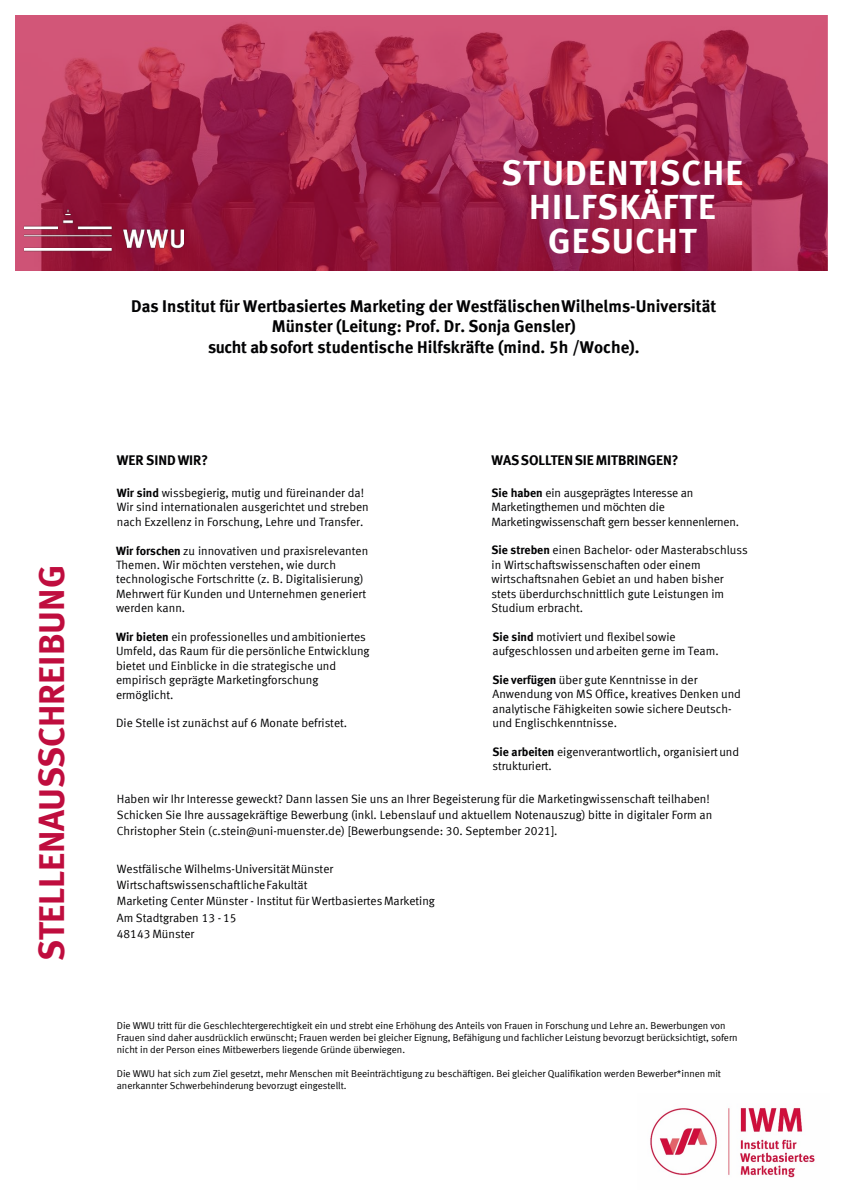
<style>
.page{position:relative;width:843px;height:1191px;background:#fff}
.page>*{position:absolute;margin:0;border:0;box-sizing:border-box;transform-origin:0 0}
.t1{font:36px "Meta LF Bold";color:#bf0d3e}
.t2{font:35px/33.6px "Meta LF Bold";letter-spacing:.035em;color:#fff;text-align:center}
.t3{font:17px/20.4px "Meta LF Bold";color:#020203;text-align:center}
.t4{font:14px "Meta LF Bold";letter-spacing:-.005em;color:#020203}
.t5{font:12px/14.4px "Meta LF";color:#020203}
.t6{font:10px/12px "Meta LF";letter-spacing:-.005em;color:#020203}
.s1{font-family:"Meta LF Bold"}
</style>
<div class="page">
<svg style="left:15px;top:15px;width:813px;height:256px;background:#a92d52"></svg>
<img style="left:19px;top:206px;width:170px;height:50px">
<img style="left:650px;top:1108px;width:165px;height:70px">
<p class="t1" style="left:30px;top:961px;width:397px;rotate:-90deg">STELLENAUSSCHREIBUNG</p>
<h1 class="t2" style="left:501px;top:156px;width:243px">STUDENTISCHE<br>HILFSKÄFTE<br>GESUCHT</h1>
<p class="t3" style="left:131px;top:296px;width:586px">Das Institut für Wertbasiertes Marketing der WestfälischenWilhelms-Universität<br>Münster (Leitung: Prof. Dr. Sonja Gensler)<br>sucht absofort studentische Hilfskräfte (mind. 5h /Woche).</p>
<p class="t4" style="left:491px;top:452px;width:188px">WASSOLLTENSIEMITBRINGEN?</p>
<p class="t5" style="left:491px;top:485px;width:249px"><span class="s1">Sie haben</span> ein ausgeprägtes Interesse an<br>Marketingthemen und möchten die<br>Marketingwissenschaft gern besser kennenlernen.</p>
<p class="t5" style="left:491px;top:543px;width:257px"><span class="s1">Sie streben</span> einen Bachelor- oder Masterabschluss in Wirtschaftswissenschaften oder einem wirtschaftsnahen Gebiet an und haben bisher stets überdurchschnittlich gute Leistungen im Studium erbracht.</p>
<p class="t5" style="left:492px;top:629px;width:227px"><span class="s1">Sie sind</span> motiviert und flexibel sowie aufgeschlossen und arbeiten gerne im Team.</p>
<p class="t5" style="left:492px;top:673px;width:250px"><span class="s1">Sie verfügen</span> über gute Kenntnisse in der Anwendung von MS Office, kreatives Denken und analytische Fähigkeiten sowie sichere Deutsch&shy;und Englischkenntnisse.</p>
<p class="t5" style="left:492px;top:745px;width:248px"><span class="s1">Sie arbeiten</span> eigenverantwortlich, organisiertund strukturiert.</p>
<p class="t5" style="left:117px;top:791px;width:596px;line-height:16.1px">Haben wir Ihr Interesse geweckt? Dann lassen Sie uns an Ihrer Begeisterung für die Marketingwissenschaft teilhaben!<br>Schicken Sie Ihre aussagekräftige Bewerbung (inkl. Lebenslauf und aktuellem Notenauszug) bitte in digitaler Form an<br>Christopher Stein (c.stein@uni-muenster.de) [Bewerbungsende: 30. September 2021].</p>
<p class="t5" style="left:117px;top:860px;width:319px;line-height:16.4px">Westfälische Wilhelms-UniversitätMünster WirtschaftswissenschaftlicheFakultät<br>Marketing Center Münster - Institut für WertbasiertesMarketing Am Stadtgraben 13 - 15<br>48143 Münster</p>
<p class="t4" style="left:117px;top:452px;width:93px">WER SINDWIR?</p>
<p class="t5" style="left:117px;top:486px;width:253px"><span class="s1">Wir sind</span> wissbegierig, mutig und füreinander da!<br>Wir sind internationalen ausgerichtet und streben nach Exzellenz in Forschung, Lehre und Transfer.</p>
<p class="t5" style="left:116px;top:543px;width:253px"><span class="s1">Wir forschen</span> zu innovativen und praxisrelevanten Themen. Wir möchten verstehen, wie durch technologische Fortschritte (z. B. Digitalisierung)<br>Mehrwert für Kunden und Unternehmen generiert werden kann.</p>
<p class="t5" style="left:116px;top:630px;width:255px"><span class="s1">Wir bieten</span> ein professionelles undambitioniertes Umfeld, das Raum für die persönliche Entwicklung bietet und Einblicke in die strategische und empirisch geprägte Marketingforschung ermöglicht.</p>
<p class="t5" style="left:116px;top:716px;width:232px">Die Stelle ist zunächst auf 6 Monate befristet.</p>
<p class="t6" style="left:117px;top:1019px;width:621px">Die WWU tritt für die Geschlechtergerechtigkeit ein und strebt eine Erhöhung des Anteils von Frauen in Forschung und Lehre an. Bewerbungen von<br>Frauen sind daher ausdrücklich erwünscht; Frauen werden bei gleicher Eignung, Befähigung und fachlicher Leistung bevorzugt berücksichtigt, sofern nicht in der Person eines Mitbewerbers liegende Gründe überwiegen.</p>
<p class="t6" style="left:117px;top:1067px;width:605px">Die WWU hat sich zum Ziel gesetzt, mehr Menschen mit Beeinträchtigung zu beschäftigen. Bei gleicher Qualifikation werden Bewerber*innen mit anerkannter Schwerbehinderung bevorzugt eingestellt.</p>
</div>
